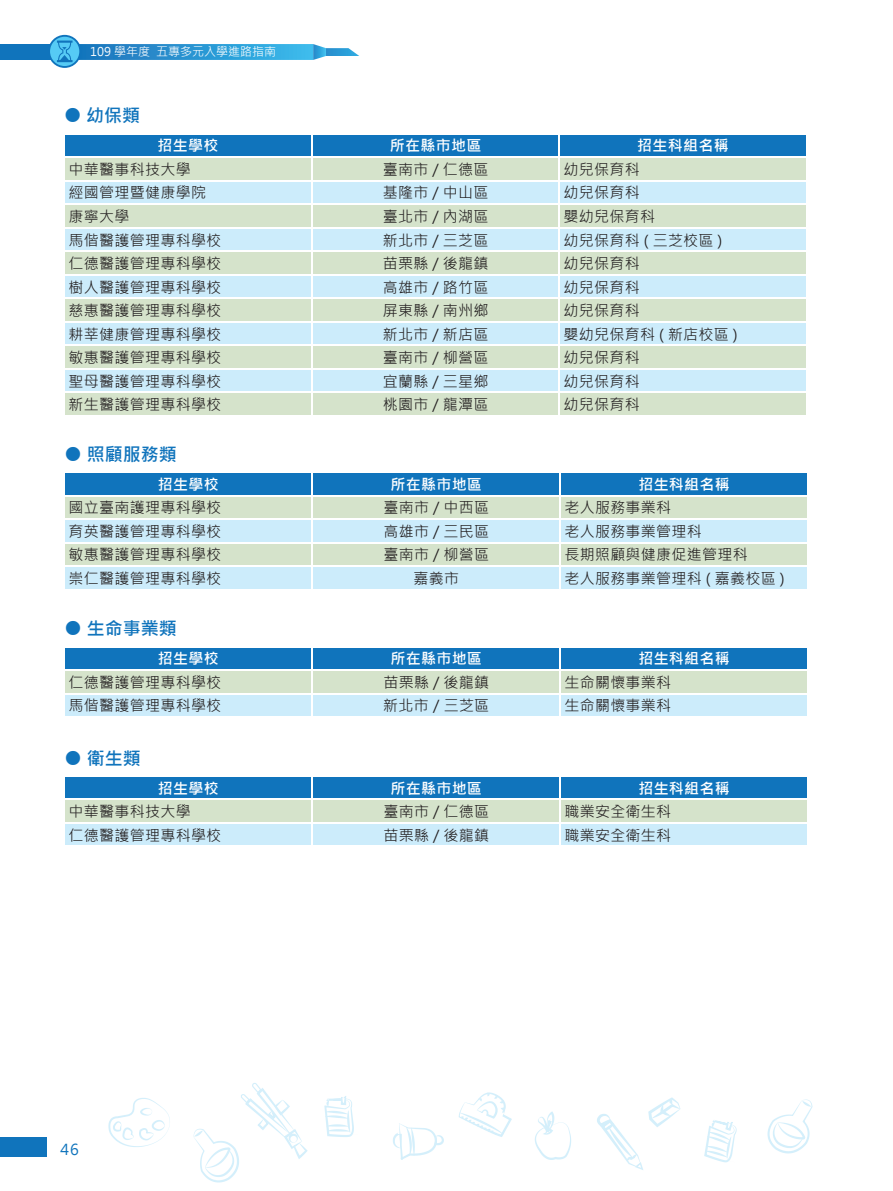
<style>
.page{position:relative;width:893px;height:1191px;background:#fff}
.page>*{position:absolute;margin:0;border:0;box-sizing:border-box;transform-origin:0 0}
.t1{font:700 18px "Microsoft Jheng Hei";color:#1074bc}
.t2{font:15px "Microsoft Jheng Hei";letter-spacing:.02em;color:#231f20}
.t3{font:700 15px "Microsoft Jheng Hei";letter-spacing:.02em;color:#fff}
.t4{font:15px "Microsoft Jheng Hei";color:#1074bc}
.t5{font:12px "Microsoft Jheng Hei";color:#fff}
</style>
<div class="page">
<div style="left:0;top:44px;width:52px;height:16px;background:#1074bc"></div>
<svg style="left:48px;top:35px;width:33px;height:33px"></svg>
<svg style="left:50px;top:37px;width:29px;height:29px"></svg>
<svg style="left:55px;top:41px;width:304px;height:21px"></svg>
<div style="left:0;top:1137px;width:47px;height:20px;background:#1074bc"></div>
<svg style="left:108px;top:1098px;width:62px;height:49px"></svg>
<svg style="left:194px;top:1083px;width:114px;height:99px"></svg>
<svg style="left:324px;top:1096px;width:30px;height:41px"></svg>
<svg style="left:393px;top:1123px;width:51px;height:37px"></svg>
<svg style="left:535px;top:1111px;width:36px;height:49px"></svg>
<svg style="left:459px;top:1092px;width:53px;height:45px"></svg>
<svg style="left:597px;top:1097px;width:83px;height:73px"></svg>
<svg style="left:767px;top:1099px;width:45px;height:54px"></svg>
<svg style="left:704px;top:1120px;width:33px;height:42px"></svg>
<svg style="left:65px;top:473px;width:742px;height:116px;background:#afd3dd"></svg>
<svg style="left:65px;top:648px;width:742px;height:68px;background:#98c5d8"></svg>
<svg style="left:65px;top:777px;width:742px;height:68px;background:#98c5d8"></svg>
<svg style="left:65px;top:135px;width:741px;height:280px;background:#c6e0e0"></svg>
<hr style="left:559px;top:392px;width:248px;height:1px;background:#fff">
<p class="t5" style="left:90px;top:44px;width:187px">109 學年度 五專多元入學進路指南</p>
<p class="t1" style="left:64px;top:104px;width:78px">● 幼保類</p>
<p class="t3" style="left:158px;top:136px;width:62px">招生學校</p>
<p class="t3" style="left:390px;top:136px;width:93px">所在縣市地區</p>
<p class="t3" style="left:637px;top:136px;width:93px">招生科組名稱</p>
<p class="t2" style="left:69px;top:160px;width:124px">中華醫事科技大學</p>
<p class="t2" style="left:383px;top:160px;width:107px">臺南市 / 仁德區</p>
<p class="t2" style="left:564px;top:160px;width:78px">幼兒保育科</p>
<p class="t2" style="left:69px;top:183px;width:139px">經國管理暨健康學院</p>
<p class="t2" style="left:383px;top:183px;width:107px">基隆市 / 中山區</p>
<p class="t2" style="left:564px;top:183px;width:78px">幼兒保育科</p>
<p class="t2" style="left:69px;top:207px;width:62px">康寧大學</p>
<p class="t2" style="left:383px;top:207px;width:107px">臺北市 / 內湖區</p>
<p class="t2" style="left:564px;top:207px;width:93px">嬰幼兒保育科</p>
<p class="t2" style="left:69px;top:231px;width:154px">馬偕醫護管理專科學校</p>
<p class="t2" style="left:383px;top:231px;width:107px">新北市 / 三芝區</p>
<p class="t2" style="left:564px;top:231px;width:160px">幼兒保育科 ( 三芝校區 )</p>
<p class="t2" style="left:69px;top:254px;width:154px">仁德醫護管理專科學校</p>
<p class="t2" style="left:383px;top:254px;width:107px">苗栗縣 / 後龍鎮</p>
<p class="t2" style="left:564px;top:254px;width:78px">幼兒保育科</p>
<p class="t2" style="left:69px;top:278px;width:154px">樹人醫護管理專科學校</p>
<p class="t2" style="left:383px;top:278px;width:107px">高雄市 / 路竹區</p>
<p class="t2" style="left:564px;top:278px;width:78px">幼兒保育科</p>
<p class="t2" style="left:69px;top:301px;width:154px">慈惠醫護管理專科學校</p>
<p class="t2" style="left:383px;top:301px;width:107px">屏東縣 / 南州鄉</p>
<p class="t2" style="left:564px;top:301px;width:78px">幼兒保育科</p>
<p class="t2" style="left:69px;top:325px;width:154px">耕莘健康管理專科學校</p>
<p class="t2" style="left:383px;top:325px;width:107px">新北市 / 新店區</p>
<p class="t2" style="left:564px;top:325px;width:176px">嬰幼兒保育科 ( 新店校區 )</p>
<p class="t2" style="left:69px;top:348px;width:154px">敏惠醫護管理專科學校</p>
<p class="t2" style="left:383px;top:348px;width:107px">臺南市 / 柳營區</p>
<p class="t2" style="left:564px;top:348px;width:78px">幼兒保育科</p>
<p class="t2" style="left:69px;top:372px;width:154px">聖母醫護管理專科學校</p>
<p class="t2" style="left:383px;top:372px;width:107px">宜蘭縣 / 三星鄉</p>
<p class="t2" style="left:564px;top:372px;width:78px">幼兒保育科</p>
<p class="t2" style="left:69px;top:395px;width:154px">新生醫護管理專科學校</p>
<p class="t2" style="left:383px;top:395px;width:107px">桃園市 / 龍潭區</p>
<p class="t2" style="left:564px;top:395px;width:78px">幼兒保育科</p>
<p class="t1" style="left:64px;top:442px;width:114px">● 照顧服務類</p>
<p class="t3" style="left:158px;top:475px;width:62px">招生學校</p>
<p class="t3" style="left:390px;top:475px;width:93px">所在縣市地區</p>
<p class="t3" style="left:638px;top:475px;width:93px">招生科組名稱</p>
<p class="t2" style="left:69px;top:498px;width:154px">國立臺南護理專科學校</p>
<p class="t2" style="left:383px;top:498px;width:107px">臺南市 / 中西區</p>
<p class="t2" style="left:564px;top:498px;width:108px">老人服務事業科</p>
<p class="t2" style="left:69px;top:522px;width:154px">育英醫護管理專科學校</p>
<p class="t2" style="left:383px;top:522px;width:107px">高雄市 / 三民區</p>
<p class="t2" style="left:564px;top:522px;width:139px">老人服務事業管理科</p>
<p class="t2" style="left:69px;top:545px;width:154px">敏惠醫護管理專科學校</p>
<p class="t2" style="left:383px;top:545px;width:107px">臺南市 / 柳營區</p>
<p class="t2" style="left:564px;top:545px;width:185px">長期照顧與健康促進管理科</p>
<p class="t2" style="left:69px;top:569px;width:154px">崇仁醫護管理專科學校</p>
<p class="t2" style="left:413px;top:569px;width:47px">嘉義市</p>
<p class="t2" style="left:564px;top:569px;width:222px">老人服務事業管理科 ( 嘉義校區 )</p>
<p class="t1" style="left:64px;top:617px;width:114px">● 生命事業類</p>
<p class="t3" style="left:158px;top:649px;width:62px">招生學校</p>
<p class="t3" style="left:390px;top:649px;width:93px">所在縣市地區</p>
<p class="t3" style="left:638px;top:649px;width:93px">招生科組名稱</p>
<p class="t2" style="left:69px;top:673px;width:154px">仁德醫護管理專科學校</p>
<p class="t2" style="left:383px;top:673px;width:107px">苗栗縣 / 後龍鎮</p>
<p class="t2" style="left:564px;top:673px;width:108px">生命關懷事業科</p>
<p class="t2" style="left:69px;top:696px;width:154px">馬偕醫護管理專科學校</p>
<p class="t2" style="left:383px;top:696px;width:108px">新北市 / 三芝區</p>
<p class="t2" style="left:564px;top:696px;width:108px">生命關懷事業科</p>
<p class="t1" style="left:64px;top:746px;width:78px">● 衛生類</p>
<p class="t3" style="left:158px;top:778px;width:62px">招生學校</p>
<p class="t3" style="left:390px;top:778px;width:93px">所在縣市地區</p>
<p class="t3" style="left:638px;top:778px;width:93px">招生科組名稱</p>
<p class="t2" style="left:69px;top:802px;width:124px">中華醫事科技大學</p>
<p class="t2" style="left:383px;top:802px;width:107px">臺南市 / 仁德區</p>
<p class="t2" style="left:564px;top:802px;width:108px">職業安全衛生科</p>
<p class="t2" style="left:69px;top:825px;width:154px">仁德醫護管理專科學校</p>
<p class="t2" style="left:383px;top:825px;width:107px">苗栗縣 / 後龍鎮</p>
<p class="t2" style="left:564px;top:825px;width:108px">職業安全衛生科</p>
<p class="t4" style="left:61px;top:1139px;width:20px">46</p>
</div>
